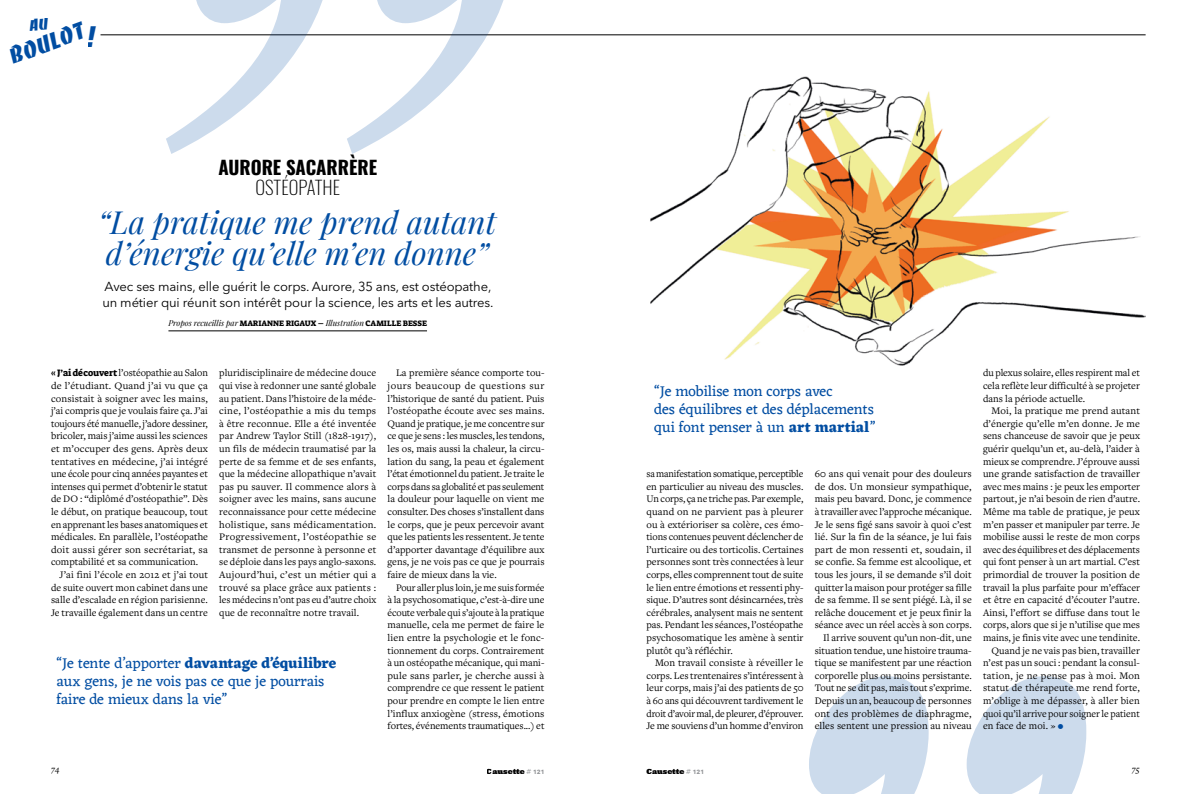
<style>
.page{position:relative;width:1191px;height:794px;background:#fff}
.page>*{position:absolute;margin:0;border:0;box-sizing:border-box;transform-origin:0 0}
.t1{font:italic 31.2px/30.4px "Playfair Display";color:#014da2}
.t2{font:27.7px "Banco Font";color:#014da2}
.t3{font:23px "Banco Font";color:#014da2}
.t4{font:700 18.7px "Oswald";color:#000}
.t5{font:200 18.7px "Oswald";color:#000}
.t6{font:15px/18px "Eczar";color:#014da2}
.t7{font:13px/16px "Avenir Next LT Pro";letter-spacing:-.01em;color:#000}
.t8{font:10.4px/12.6px "Freight Text Pro";color:#000;text-align:justify}
.t9{font:10.4px "Freight Text Pro";letter-spacing:.02em;color:#000}
.t10{font:italic 500 9px "Freight Text Pro";color:#000}
.t11{font:italic 8px "Playfair Display";color:#000}
.t12{font:7px "Ultra";letter-spacing:-.005em;color:#000}
.t13{font:700 6px "Avenir Next LT Pro";color:#939598}
.s1{font-family:"Suez One";font-style:normal}
.s2{font-family:"Suez One";font-size:9.5px}
.s3{font-weight:700}
.s4{font-family:"Altemus Checks";font-size:5px;color:#014da2}
.s5{font-family:"Freight Text Pro";font-weight:900;font-size:8px;color:#939598}
.s6{font-family:"Avenir Next LT Pro";font-weight:700;font-size:6px;color:#939598}
</style>
<div class="page">
<hr style="left:100px;top:35px;width:1045px;height:1px;background:#000">
<svg style="left:166px;top:0;width:346px;height:154px"></svg>
<svg style="left:809px;top:676px;width:277px;height:118px"></svg>
<hr style="left:168px;top:331px;width:259px;height:1px;background:#000">
<img style="left:650px;top:76px;width:495px;height:290px">
<h3 class="t3" style="left:5px;top:42px;width:80px;rotate:-20deg">Boulot</h3>
<h2 class="t2" style="left:87px;top:19px;width:10px">!</h2>
<h3 class="t4" style="left:218px;top:153px;width:160px">AURORE SACARRÈRE</h3>
<h3 class="t5" style="left:255px;top:172px;width:86px">OSTÉOPATHE</h3>
<h1 class="t1" style="left:98px;top:206px;width:400px">“La pratique me prend autant d’énergie qu’elle m’en donne”</h1>
<p class="t7" style="left:102px;top:278px;width:393px">Avec ses mains, elle guérit le corps. Aurore, 35 ans, est ostéopathe, un métier qui réunit son intérêt pour la science, les arts et les autres.</p>
<p class="t11" style="left:168px;top:318px;width:260px">Propos recueillis par <span class="s1">MARIANNE RIGAUX –</span> Illustration <span class="s1">CAMILLE BESSE</span></p>
<p class="t8" style="left:51px;top:366px;width:158px"><span class="s2">« J’ai découvert</span> l’ostéopathie au Salon</p>
<p class="t9" style="left:51px;top:379px;width:158px">de l’étudiant. Quand j’ai vu que ça</p>
<p class="t8" style="left:51px;top:391px;width:158px">consistait à soigner avec les mains,</p>
<p class="t8" style="left:51px;top:404px;width:158px">j’ai compris que je voulais faire ça. J’ai</p>
<p class="t8" style="left:51px;top:417px;width:158px">toujours été manuelle, j’adore dessiner,</p>
<p class="t8" style="left:51px;top:429px;width:158px">bricoler, mais j’aime aussi les sciences</p>
<p class="t8" style="left:51px;top:442px;width:158px">et m’occuper des gens. Après deux</p>
<p class="t8" style="left:51px;top:454px;width:158px">tentatives en médecine, j’ai intégré</p>
<p class="t8" style="left:51px;top:467px;width:158px">une école pour cinq années payantes et</p>
<p class="t8" style="left:51px;top:480px;width:158px">intenses qui permet d’obtenir le statut</p>
<p class="t8" style="left:51px;top:492px;width:158px">de DO : “diplômé d’ostéopathie”. Dès</p>
<p class="t8" style="left:51px;top:505px;width:158px">le début, on pratique beaucoup, tout</p>
<p class="t8" style="left:51px;top:517px;width:158px">en apprenant les bases anatomiques et</p>
<p class="t8" style="left:51px;top:530px;width:158px">médicales. En parallèle, l’ostéopathe</p>
<p class="t9" style="left:51px;top:542px;width:158px">doit aussi gérer son secrétariat, sa</p>
<p class="t8" style="left:51px;top:555px;width:149px">comptabilité et sa communication.</p>
<p class="t8" style="left:60px;top:568px;width:150px">J’ai fini l’école en 2012 et j’ai tout</p>
<p class="t8" style="left:51px;top:580px;width:158px">de suite ouvert mon cabinet dans une</p>
<p class="t8" style="left:51px;top:593px;width:158px">salle d’escalade en région parisienne.</p>
<p class="t8" style="left:51px;top:606px;width:158px">Je travaille également dans un centre</p>
<p class="t8" style="left:219px;top:366px;width:158px">pluridisciplinaire de médecine douce qui vise à redonner une santé globale au patient. Dans l’histoire de la méde&shy;cine, l’ostéopathie a mis du temps à être reconnue. Elle a été inventée par Andrew Taylor Still (1828-1917), un fils de médecin traumatisé par la perte de sa femme et de ses enfants, que la médecine allopathique n’avait pas pu sauver. Il commence alors à soigner avec les mains, sans aucune reconnaissance pour cette médecine holistique, sans médicamentation.<br>Progressivement, l’ostéopathie se transmet de personne à personne et se déploie dans les pays anglo-saxons.<br>Aujourd’hui, c’est un métier qui a trouvé sa place grâce aux patients : les médecins n’ont pas eu d’autre choix que de reconnaître notre travail.</p>
<p class="t8" style="left:387px;top:366px;width:158px;text-indent:9px">La première séance comporte tou&shy;jours beaucoup de questions sur l’historique de santé du patient. Puis l’ostéopathe écoute avec ses mains.<br>Quand je pratique, je me concentre sur ce que je sens : les muscles, les tendons, les os, mais aussi la chaleur, la circu&shy;lation du sang, la peau et également l’état émotionnel du patient. Je traite le corps dans sa globalité et pas seulement la douleur pour laquelle on vient me consulter. Des choses s’installent dans le corps, que je peux percevoir avant que les patients les ressentent. Je tente d’apporter davantage d’équilibre aux gens, je ne vois pas ce que je pourrais faire de mieux dans la vie.</p>
<p class="t8" style="left:387px;top:580px;width:158px;text-indent:9px">Pour aller plus loin, je me suis formée à la psychosomatique, c’est-à-dire une écoute verbale qui s’ajoute à la pratique manuelle, cela me permet de faire le lien entre la psychologie et le fonc&shy;tionnement du corps. Contrairement à un ostéopathe mécanique, qui mani&shy;pule sans parler, je cherche aussi à comprendre ce que ressent le patient pour prendre en compte le lien entre l’influx anxiogène (stress, émotions fortes, événements traumatiques...) et</p>
<h3 class="t6" style="left:57px;top:653px;width:281px">“Je tente d’apporter <span class="s3">davantage d’équilibre </span>aux gens, je ne vois pas ce que je pourrais faire de mieux dans la vie”</h3>
<h3 class="t6" style="left:654px;top:382px;width:223px">“Je mobilise mon corps avec<br>des équilibres et des déplacements qui font penser à un <span class="s3">art martial</span>”</h3>
<p class="t8" style="left:646px;top:467px;width:158px">sa manifestation somatique, perceptible en particulier au niveau des muscles.<br>Un corps, ça ne triche pas. Par exemple, quand on ne parvient pas à pleurer ou à extérioriser sa colère, ces émo&shy;tions contenues peuvent déclencher de l’urticaire ou des torticolis. Certaines personnes sont très connectées à leur corps, elles comprennent tout de suite le lien entre émotions et ressenti phy&shy;sique. D’autres sont désincarnées, très cérébrales, analysent mais ne sentent pas. Pendant les séances, l’ostéopathe psychosomatique les amène à sentir plutôt qu’à réfléchir.</p>
<p class="t8" style="left:646px;top:656px;width:158px;text-indent:9px">Mon travail consiste à réveiller le corps. Les trentenaires s’intéressent à leur corps, mais j’ai des patients de 50 à 60 ans qui découvrent tardivement le droit d’avoir mal, de pleurer, d’éprouver.<br>Je me souviens d’un homme d’environ</p>
<p class="t8" style="left:814px;top:467px;width:158px;text-align:right">60 ans qui venait pour des douleurs de dos. Un monsieur sympathique, mais peu bavard. Donc, je commence à travailler avec l’approche mécanique.<br>Je le sens figé sans savoir à quoi c’est lié. Sur la fin de la séance, je lui fais part de mon ressenti et, soudain, il se confie. Sa femme est alcoolique, et tous les jours, il se demande s’il doit quitter la maison pour protéger sa fille de sa femme. Il se sent piégé. Là, il se relâche doucement et je peux finir la séance avec un réel accès à son corps.<br>Il arrive souvent qu’un non-dit, une situation tendue, une histoire trauma&shy;tique se manifestent par une réaction corporelle plus ou moins persistante.<br>Tout ne se dit pas, mais tout s’exprime.<br>Depuis un an, beaucoup de personnes ont des problèmes de diaphragme, elles sentent une pression au niveau</p>
<p class="t8" style="left:983px;top:366px;width:158px">du plexus solaire, elles respirent mal et cela reflète leur difficulté à se projeter dans la période actuelle.</p>
<p class="t8" style="left:991px;top:404px;width:150px">Moi, la pratique me prend autant</p>
<p class="t8" style="left:983px;top:417px;width:158px">d’énergie qu’elle m’en donne. Je me</p>
<p class="t8" style="left:983px;top:429px;width:158px">sens chanceuse de savoir que je peux</p>
<p class="t8" style="left:983px;top:442px;width:158px">guérir quelqu’un et, au-delà, l’aider à</p>
<p class="t8" style="left:983px;top:454px;width:158px">mieux se comprendre. J’éprouve aussi</p>
<p class="t8" style="left:983px;top:467px;width:158px">une grande satisfaction de travailler</p>
<p class="t8" style="left:983px;top:480px;width:158px">avec mes mains : je peux les emporter</p>
<p class="t8" style="left:983px;top:492px;width:158px">partout, je n’ai besoin de rien d’autre.</p>
<p class="t8" style="left:983px;top:505px;width:158px">Même ma table de pratique, je peux</p>
<p class="t8" style="left:983px;top:517px;width:158px">m’en passer et manipuler par terre. Je</p>
<p class="t8" style="left:983px;top:530px;width:158px">mobilise aussi le reste de mon corps</p>
<p class="t8" style="left:983px;top:543px;width:158px">avec des équilibres et des déplacements</p>
<p class="t8" style="left:983px;top:555px;width:158px">qui font penser à un art martial. C’est</p>
<p class="t8" style="left:983px;top:568px;width:158px">primordial de trouver la position de</p>
<p class="t8" style="left:983px;top:580px;width:158px">travail la plus parfaite pour m’effacer</p>
<p class="t8" style="left:983px;top:593px;width:158px">et être en capacité d’écouter l’autre.</p>
<p class="t8" style="left:983px;top:606px;width:158px">Ainsi, l’effort se diffuse dans tout le</p>
<p class="t8" style="left:983px;top:618px;width:158px">corps, alors que si je n’utilise que mes</p>
<p class="t8" style="left:983px;top:631px;width:158px">mains, je finis vite avec une tendinite.</p>
<p class="t8" style="left:991px;top:643px;width:150px">Quand je ne vais pas bien, travailler</p>
<p class="t8" style="left:983px;top:656px;width:158px">n’est pas un souci : pendant la consul-</p>
<p class="t9" style="left:983px;top:668px;width:158px">tation, je ne pense pas à moi. Mon</p>
<p class="t8" style="left:983px;top:681px;width:158px">statut de thérapeute me rend forte,</p>
<p class="t8" style="left:983px;top:694px;width:158px">m’oblige à me dépasser, à aller bien</p>
<p class="t8" style="left:983px;top:706px;width:158px">quoi qu’il arrive pour soigner le patient</p>
<p class="t8" style="left:983px;top:719px;width:82px">en face de moi. » <span class="s4">U</span></p>
<p class="t10" style="left:51px;top:763px;width:10px">74</p>
<p class="t12" style="left:646px;top:766px;width:46px">Causette <span class="s5">#</span></p>
<p class="t10" style="left:1131px;top:763px;width:9px">75</p>
<p class="t12" style="left:487px;top:766px;width:59px">Causette <span class="s5">#</span> <span class="s6">121</span></p>
<p class="t13" style="left:692px;top:768px;width:13px">121</p>
</div>
